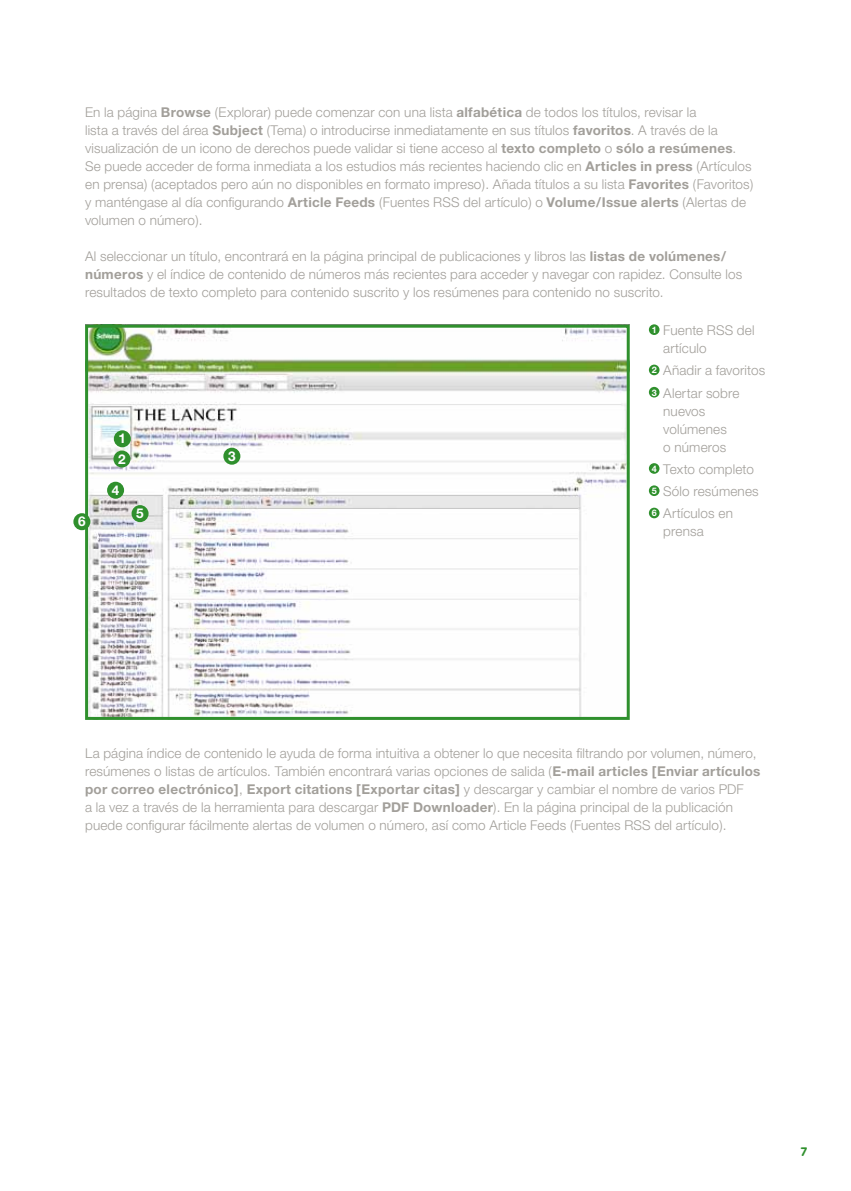
<style>
.page{position:relative;width:851px;height:1191px;background:#fff}
.page>*{position:absolute;margin:0;border:0;box-sizing:border-box;transform-origin:0 0}
.t1{font:300 13.5px/18px "Helvetica Neue";letter-spacing:.01em;color:#a29f9a}
.t2{font:700 13.5px/20.2px "Helvetica Neue";color:#fff}
.t3{font:700 12px "VAG Rounded";color:#2f902d}
.s1{font-weight:700}
.s2{font-weight:700;font-size:9px;color:#fff}
</style>
<div class="page">
<img style="left:89px;top:329px;width:536px;height:387px">
<div style="left:85px;top:325px;width:544px;height:395px;border:3px solid #2f902d"></div>
<div style="left:223px;top:448px;width:17px;height:17px;background:#2f902d;border-radius:50%"></div>
<div style="left:114px;top:430px;width:17px;height:17px;background:#2f902d;border-radius:50%"></div>
<div style="left:113px;top:450px;width:17px;height:17px;background:#2f902d;border-radius:50%"></div>
<div style="left:73px;top:513px;width:17px;height:17px;background:#2f902d;border-radius:50%"></div>
<div style="left:131px;top:505px;width:17px;height:17px;background:#2f902d;border-radius:50%"></div>
<div style="left:107px;top:482px;width:17px;height:17px;background:#2f902d;border-radius:50%"></div>
<div style="left:648px;top:324px;width:11px;height:11px;background:#2f902d;border-radius:50%"></div>
<div style="left:648px;top:364px;width:11px;height:11px;background:#2f902d;border-radius:50%"></div>
<div style="left:648px;top:387px;width:11px;height:10px;background:#2f902d;border-radius:50%"></div>
<div style="left:648px;top:463px;width:11px;height:11px;background:#2f902d;border-radius:50%"></div>
<div style="left:648px;top:485px;width:11px;height:11px;background:#2f902d;border-radius:50%"></div>
<svg style="left:648px;top:507px;width:11px;height:11px"></svg>
<p class="t1" style="left:85px;top:103px;width:669px">En la página <span class="s1">Browse</span> (Explorar) puede comenzar con una lista <span class="s1">alfabética</span> de todos los títulos, revisar la<br>lista a través del área <span class="s1">Subject</span> (Tema) o introducirse inmediatamente en sus títulos <span class="s1">favoritos</span>. A través de la visualización de un icono de derechos puede validar si tiene acceso al <span class="s1">texto completo</span> o <span class="s1">sólo a resúmenes</span>.<br>Se puede acceder de forma inmediata a los estudios más recientes haciendo clic en <span class="s1">Articles in press</span> (Artículos en prensa) (aceptados pero aún no disponibles en formato impreso). Añada títulos a su lista <span class="s1">Favorites</span> (Favoritos) y manténgase al día configurando <span class="s1">Article Feeds</span> (Fuentes RSS del artículo) o <span class="s1">Volume/Issue alerts</span> (Alertas de volumen o número).</p>
<p class="t1" style="left:85px;top:247px;width:658px">Al seleccionar un título, encontrará en la página principal de publicaciones y libros las <span class="s1">listas de volúmenes/ números</span> y el índice de contenido de números más recientes para acceder y navegar con rapidez. Consulte los resultados de texto completo para contenido suscrito y los resúmenes para contenido no suscrito.</p>
<p class="t2" style="left:78px;top:511px;width:9px">6</p>
<p class="t2" style="left:118px;top:428px;width:9px">1<br>2</p>
<p class="t2" style="left:112px;top:479px;width:9px">4</p>
<p class="t2" style="left:136px;top:503px;width:9px">5</p>
<p class="t2" style="left:228px;top:445px;width:9px">3</p>
<p class="t1" style="left:663px;top:321px;width:93px;text-indent:-12px"><span class="s2">1</span> Fuente RSS del artículo</p>
<p class="t1" style="left:651px;top:359px;width:115px;line-height:22.2px"><span class="s2">2</span> Añadir a favoritos<br><span class="s2">3</span> Alertar sobre</p>
<p class="t1" style="left:663px;top:401px;width:65px">nuevos volúmenes o números</p>
<p class="t1" style="left:651px;top:457px;width:109px;line-height:22.2px"><span class="s2">4</span> Texto completo<br><span class="s2">5</span> Sólo resúmenes<br><span class="s2">6</span> Artículos en</p>
<p class="t1" style="left:663px;top:522px;width:42px">prensa</p>
<p class="t1" style="left:85px;top:744px;width:676px">La página índice de contenido le ayuda de forma intuitiva a obtener lo que necesita filtrando por volumen, número, resúmenes o listas de artículos. También encontrará varias opciones de salida (<span class="s1">E-mail articles [Enviar artículos por correo electrónico]</span>, <span class="s1">Export citations [Exportar citas]</span> y descargar y cambiar el nombre de varios PDF<br>a la vez a través de la herramienta para descargar <span class="s1">PDF Downloader</span>). En la página principal de la publicación puede configurar fácilmente alertas de volumen o número, así como Article Feeds (Fuentes RSS del artículo).</p>
<p class="t3" style="left:800px;top:1144px;width:8px">7</p>
</div>
